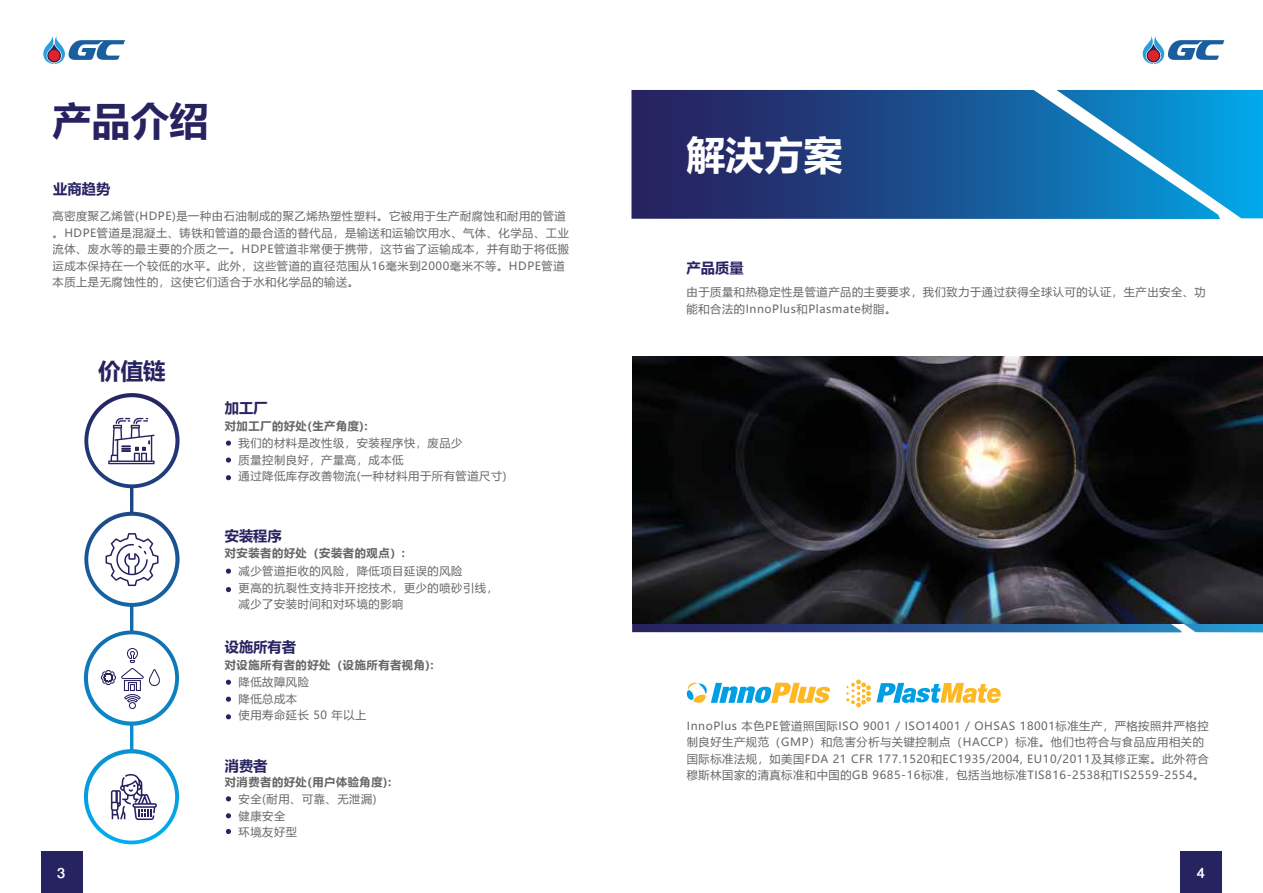
<style>
.page{position:relative;width:1263px;height:893px;background:#fff}
.page>*{position:absolute;margin:0;border:0;box-sizing:border-box;transform-origin:0 0}
.t1{font:700 39px "Microsoft Ya Hei UI";color:#272361}
.t2{font:700 39px "Microsoft Ya Hei UI";color:#fff}
.t3{font:700 22.5px "Microsoft Ya Hei UI";color:#272361}
.t4{font:500 21px "DB Heavent";color:#fff}
.t5{font:700 14.25px "Microsoft Ya Hei UI";color:#272361}
.t6{font:11.25px/16.5px "Microsoft Ya Hei UI";letter-spacing:.05em;color:#666766}
.t7{font:700 11.25px "Microsoft Ya Hei UI";letter-spacing:.05em;color:#666766}
</style>
<div class="page">
<div style="left:41px;top:852px;width:41px;height:41px;background:#272361"></div>
<svg style="left:687px;top:683px;width:144px;height:20px"></svg>
<svg style="left:43px;top:36px;width:82px;height:28px"></svg>
<div style="left:49px;top:50px;width:11px;height:11px;background:#e0222a;border-radius:50%"></div>
<svg style="left:1143px;top:36px;width:81px;height:28px"></svg>
<div style="left:1148px;top:50px;width:11px;height:11px;background:#e0222a;border-radius:50%"></div>
<div style="left:1181px;top:852px;width:41px;height:41px;background:#272361"></div>
<svg style="left:226px;top:441px;width:5px;height:5px"></svg>
<svg style="left:226px;top:457px;width:5px;height:6px"></svg>
<svg style="left:226px;top:475px;width:5px;height:5px"></svg>
<svg style="left:226px;top:680px;width:5px;height:5px"></svg>
<svg style="left:226px;top:697px;width:5px;height:5px"></svg>
<svg style="left:226px;top:714px;width:5px;height:5px"></svg>
<svg style="left:226px;top:569px;width:5px;height:5px"></svg>
<svg style="left:226px;top:587px;width:5px;height:5px"></svg>
<svg style="left:226px;top:796px;width:5px;height:5px"></svg>
<svg style="left:226px;top:813px;width:5px;height:5px"></svg>
<svg style="left:226px;top:829px;width:5px;height:5px"></svg>
<svg style="left:84px;top:393px;width:96px;height:451px"></svg>
<svg style="left:631px;top:90px;width:632px;height:129px;background:#205e9b"></svg>
<svg style="left:632px;top:623px;width:631px;height:9px;background:#2a5185"></svg>
<img style="left:632px;top:357px;width:631px;height:266px">
<svg style="left:846px;top:679px;width:155px;height:29px"></svg>
<h1 class="t1" style="left:53px;top:94px;width:157px">产品介绍</h1>
<p class="t5" style="left:53px;top:179px;width:58px">业商趋势</p>
<p class="t6" style="left:53px;top:208px;width:518px">高密度聚乙烯管(HDPE)是一种由石油制成的聚乙烯热塑性塑料。它被用于生产耐腐蚀和耐用的管道。HDPE管道是混凝土、铸铁和管道的最合适的替代品，是输送和运输饮用水、气体、化学品、工业流体、废水等的最主要的介质之一。HDPE管道非常便于携带，这节省了运输成本，并有助于将低搬运成本保持在一个较低的水平。此外，这些管道的直径范围从16毫米到2000毫米不等。HDPE管道本质上是无腐蚀性的，这使它们适合于水和化学品的输送。</p>
<h2 class="t3" style="left:98px;top:355px;width:69px">价值链</h2>
<p class="t5" style="left:225px;top:398px;width:44px">加工厂</p>
<p class="t7" style="left:225px;top:418px;width:145px">对加工厂的好处(生产角度):</p>
<p class="t6" style="left:239px;top:434px;width:269px">我们的材料是改性级，安装程序快，废品少<br>质量控制良好，产量高，成本低<br>通过降低库存改善物流(一种材料用于所有管道尺寸)</p>
<p class="t5" style="left:225px;top:526px;width:58px">安装程序</p>
<p class="t7" style="left:225px;top:545px;width:182px">对安装者的好处（安装者的观点）:</p>
<p class="t6" style="left:239px;top:562px;width:261px">减少管道拒收的风险，降低项目延误的风险<br>更高的抗裂性支持非开挖技术，更少的喷砂引线，减少了安装时间和对环境的影响</p>
<p class="t5" style="left:225px;top:637px;width:73px">设施所有者</p>
<p class="t7" style="left:225px;top:657px;width:210px">对设施所有者的好处（设施所有者视角):</p>
<p class="t6" style="left:239px;top:673px;width:129px">降低故障风险<br>降低总成本<br>使用寿命延长 50 年以上</p>
<p class="t5" style="left:225px;top:756px;width:44px">消费者</p>
<p class="t7" style="left:225px;top:774px;width:168px">对消费者的好处(用户体验角度):</p>
<p class="t6" style="left:239px;top:791px;width:140px">安全(耐用、可靠、无泄漏)健康安全<br>环境友好型</p>
<h1 class="t2" style="left:686px;top:128px;width:158px">解決方案</h1>
<p class="t5" style="left:687px;top:258px;width:58px">产品质量</p>
<p class="t6" style="left:687px;top:283px;width:521px">由于质量和热稳定性是管道产品的主要要求，我们致力于通过获得全球认可的认证，生产出安全、功能和合法的InnoPlus和Plasmate树脂。</p>
<p class="t6" style="left:687px;top:717px;width:523px">InnoPlus 本色PE管道照国际ISO 9001 / ISO14001 / OHSAS 18001标准生产，严格按照并严格控制良好生产规范（GMP）和危害分析与关键控制点（HACCP）标准。他们也符合与食品应用相关的国际标准法规，如美国FDA 21 CFR 177.1520和EC1935/2004, EU10/2011及其修正案。此外符合穆斯林国家的清真标准和中国的GB 9685-16标准，包括当地标准TIS816-2538和TIS2559-2554。</p>
<h3 class="t4" style="left:57px;top:861px;width:9px">3</h3>
<h3 class="t4" style="left:1197px;top:861px;width:9px">4</h3>
</div>
